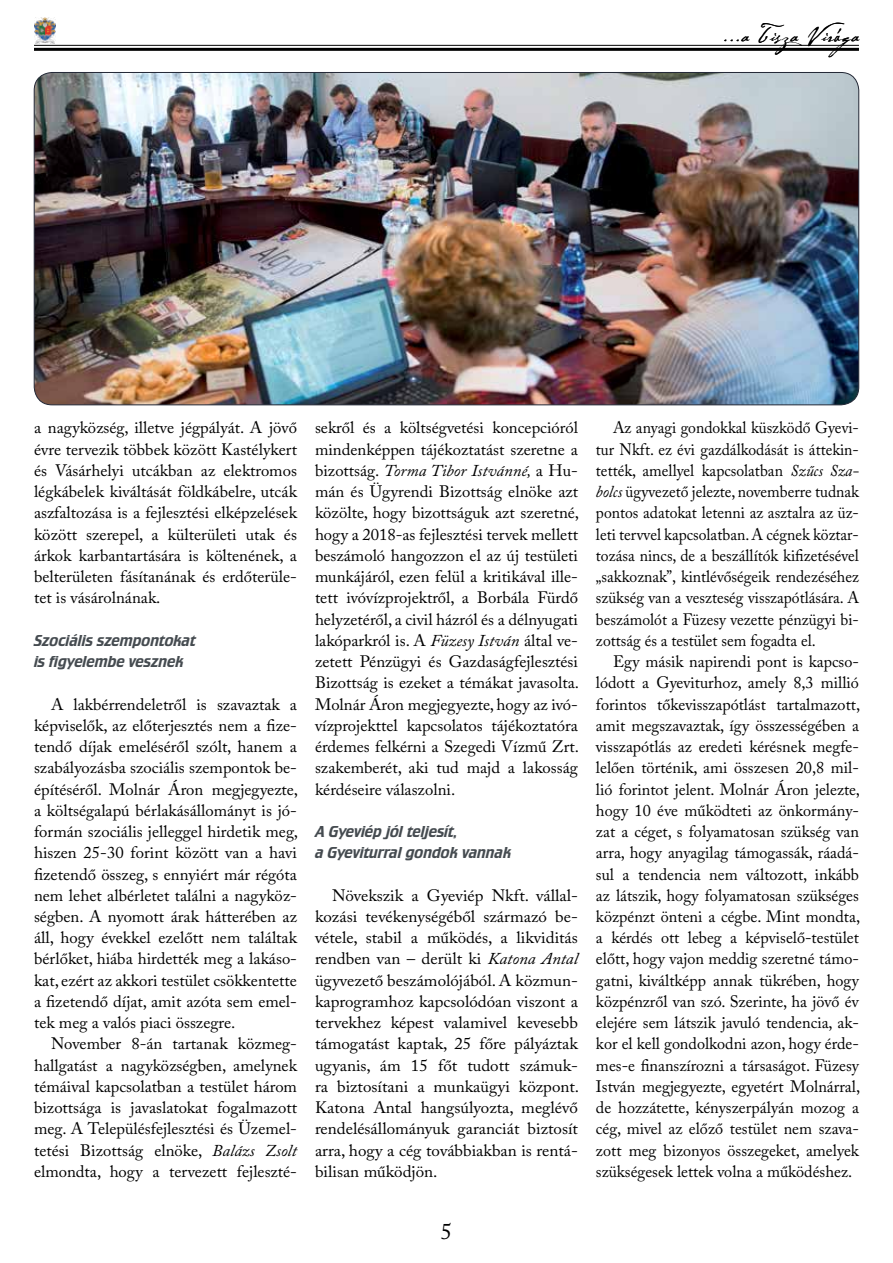
<style>
.page{position:relative;width:893px;height:1263px;background:#fff}
.page>*{position:absolute;margin:0;border:0;box-sizing:border-box;transform-origin:0 0}
.t1{font:24px "Cezanne";letter-spacing:.04em;color:#000}
.t2{font:22.5px "Adobe Caslon Pro";color:#000}
.t3{font:16.5px/21.3px "Adobe Caslon Pro";color:#000;text-align:justify}
.t4{font:16.5px/21.3px "Adobe Caslon Pro";color:#000;text-align:justify;scale:.95 1}
.t5{font:16.5px/21.3px "Crillee TOT";color:#454b50}
.s1{font-style:italic}
</style>
<div class="page">
<hr style="left:34px;top:45px;width:825px;height:1px;background:#000">
<hr style="left:34px;top:48px;width:825px;height:3px;background:#000">
<img style="left:34px;top:17px;width:21px;height:26px">
<img style="left:34px;top:72px;width:825px;height:333px">
<h1 class="t1" style="left:723px;top:19px;width:143px">...a Tisza Virága</h1>
<p class="t3" style="left:34px;top:417px;width:264px">a nagyközség, illetve jégpályát. A jövő évre tervezik többek között Kastélykert és Vásárhelyi utcákban az elektromos légkábelek kiváltását földkábelre, utcák aszfaltozása is a fejlesztési elképzelések között szerepel, a külterületi utak és árkok karbantartására is költenének, a belterületen fásítanának és erdőterüle&shy;tet is vásárolnának.</p>
<p class="t5" style="left:34px;top:630px;width:163px">Szociális szempontokat is figyelembe vesznek</p>
<p class="t3" style="left:34px;top:693px;width:266px;text-indent:17px">A lakbérrendeletről is szavaztak a képviselők, az előterjesztés nem a fize&shy;tendő díjak emeléséről szólt, hanem a szabályozásba szociális szempontok be&shy;építéséről. Molnár Áron megjegyezte, a költségalapú bérlakásállományt is jó&shy;formán szociális jelleggel hirdetik meg, hiszen 25-30 forint között van a havi fizetendő összeg, s ennyiért már régóta nem lehet albérletet találni a nagyköz&shy;ségben. A nyomott árak hátterében az áll, hogy évekkel ezelőtt nem találtak bérlőket, hiába hirdették meg a lakáso&shy;kat, ezért az akkori testület csökkentette a fizetendő díjat, amit azóta sem emel&shy;tek meg a valós piaci összegre.</p>
<p class="t3" style="left:34px;top:1033px;width:264px;text-indent:17px">November 8-án tartanak közmeg&shy;hallgatást a nagyközségben, amelynek témáival kapcsolatban a testület három bizottsága is javaslatokat fogalmazott meg. A Településfejlesztési és Üzemel&shy;tetési Bizottság elnöke, <span class="s1">Balázs Zsolt </span>elmondta, hogy a tervezett fejleszté-</p>
<p class="t3" style="left:315px;top:417px;width:266px">sekről és a költségvetési koncepcióról mindenképpen tájékoztatást szeretne a bizottság. <span class="s1">Torma Tibor Istvánné,</span> a Hu&shy;mán és Ügyrendi Bizottság elnöke azt közölte, hogy bizottságuk azt szeretné, hogy a 2018-as fejlesztési tervek mellett beszámoló hangozzon el az új testületi munkájáról, ezen felül a kritikával ille&shy;tett ivóvízprojektről, a Borbála Fürdő helyzetéről, a civil házról és a délnyugati lakóparkról is. A <span class="s1">Füzesy István</span> által ve&shy;zetett Pénzügyi és Gazdaságfejlesztési Bizottság is ezeket a témákat javasolta.<br>Molnár Áron megjegyezte, hogy az ivó&shy;vízprojekttel kapcsolatos tájékoztatóra érdemes felkérni a Szegedi Vízmű Zrt. szakemberét, aki tud majd a lakosság kérdéseire válaszolni.</p>
<p class="t5" style="left:315px;top:821px;width:198px">A Gyeviép jól teljesít,<br>a Gyeviturral gondok vannak</p>
<p class="t3" style="left:315px;top:884px;width:266px;text-indent:17px">Növekszik a Gyeviép Nkft. vállal&shy;kozási tevékenységéből származó be&shy;vétele, stabil a működés, a likviditás rendben van – derült ki <span class="s1">Katona Antal </span>ügyvezető beszámolójából. A közmun&shy;kaprogramhoz kapcsolódóan viszont a tervekhez képest valamivel kevesebb támogatást kaptak, 25 főre pályáztak ugyanis, ám 15 főt tudott számuk&shy;ra biztosítani a munkaügyi központ.<br>Katona Antal hangsúlyozta, meglévő rendelésállományuk garanciát biztosít arra, hogy a cég továbbiakban is rentá&shy;bilisan működjön.</p>
<p class="t4" style="left:596px;top:417px;width:278px;text-indent:17px">Az anyagi gondokkal küszködő Gyevi&shy;tur Nkft. ez évi gazdálkodását is áttekin&shy;tették, amellyel kapcsolatban <span class="s1">Szűcs Sza&shy;bolcs</span> ügyvezető jelezte, novemberre tudnak pontos adatokat letenni az asztalra az üz&shy;leti tervvel kapcsolatban. A cégnek köztar&shy;tozása nincs, de a beszállítók kifizetésével „sakkoznak”, kintlévőségeik rendezéséhez szükség van a veszteség visszapótlására. A beszámolót a Füzesy vezette pénzügyi bi&shy;zottság és a testület sem fogadta el.</p>
<p class="t3" style="left:596px;top:651px;width:266px;text-indent:17px">Egy másik napirendi pont is kapcso&shy;lódott a Gyeviturhoz, amely 8,3 millió forintos tőkevisszapótlást tartalmazott, amit megszavaztak, így összességében a visszapótlás az eredeti kérésnek megfe&shy;lelően történik, ami összesen 20,8 mil&shy;lió forintot jelent. Molnár Áron jelezte, hogy 10 éve működteti az önkormány&shy;zat a céget, s folyamatosan szükség van arra, hogy anyagilag támogassák, ráadá&shy;sul a tendencia nem változott, inkább az látszik, hogy folyamatosan szükséges közpénzt önteni a cégbe. Mint mondta, a kérdés ott lebeg a képviselő-testület előtt, hogy vajon meddig szeretné támo&shy;gatni, kiváltképp annak tükrében, hogy közpénzről van szó. Szerinte, ha jövő év elejére sem látszik javuló tendencia, ak&shy;kor el kell gondolkodni azon, hogy érde&shy;mes-e finanszírozni a társaságot. Füzesy István megjegyezte, egyetért Molnárral, de hozzátette, kényszerpályán mozog a cég, mivel az előző testület nem szava&shy;zott meg bizonyos összegeket, amelyek szükségesek lettek volna a működéshez.</p>
<h2 class="t2" style="left:441px;top:1218px;width:13px">5</h2>
</div>
